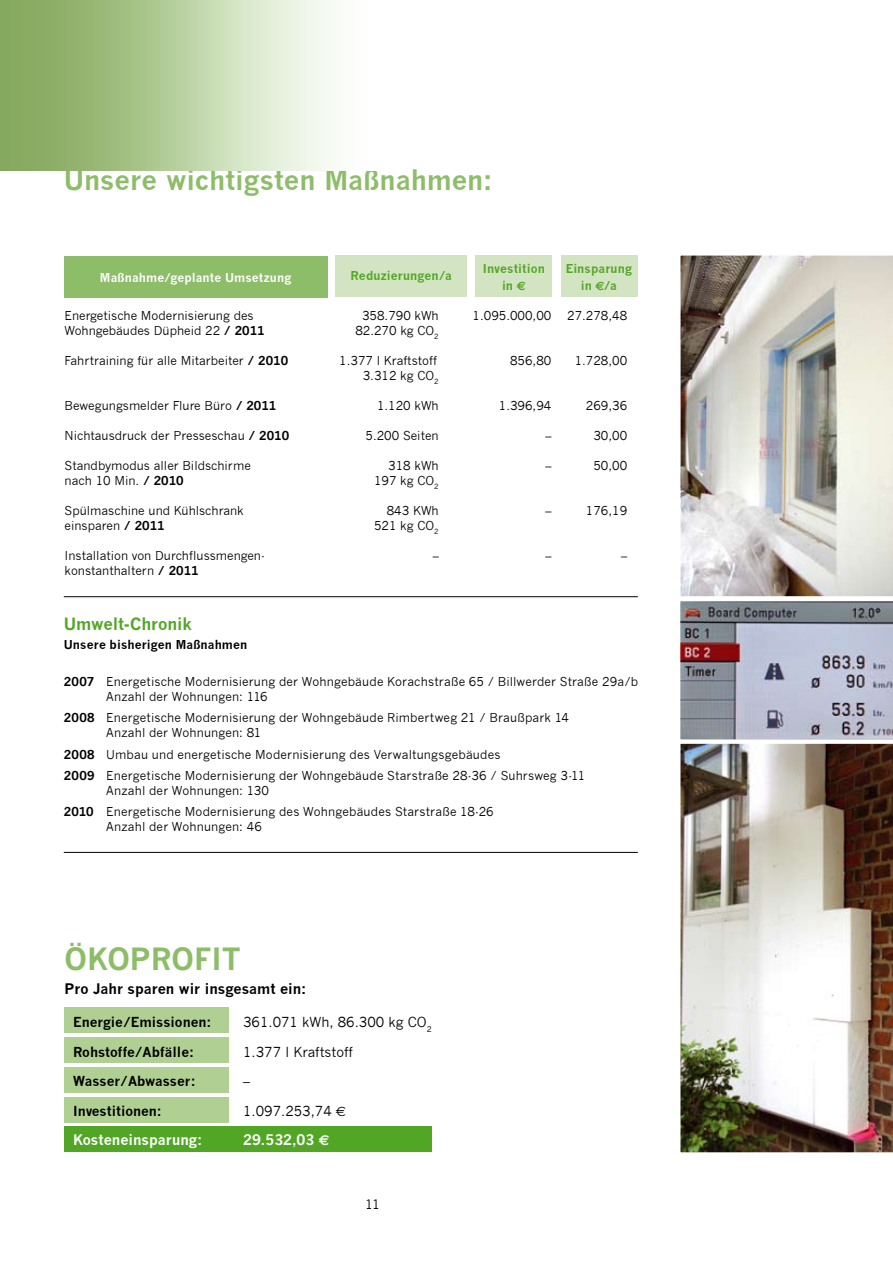
<style>
.page{position:relative;width:893px;height:1263px;background:#fff}
.page>*{position:absolute;margin:0;border:0;box-sizing:border-box;transform-origin:0 0}
.t1{font:700 30px "News Gothic";color:#8dbd69}
.t2{font:700 27px "News Gothic";color:#8dbd69}
.t3{font:700 16.5px "News Gothic";letter-spacing:-.01em;color:#52a625}
.t4{font:700 14.25px "News Gothic";color:#000}
.t5{font:700 14.25px "News Gothic";color:#fff}
.t6{font:700 13.5px "News Gothic";color:#000}
.t7{font:13.5px "News Gothic";color:#000}
.t8{font:12.75px "News Gothic";color:#000}
.t9{font:12px/15px "News Gothic";color:#000}
.t10{font:700 12px/16.5px "News Gothic";letter-spacing:.01em;color:#52a625;text-align:center}
.t11{font:700 12px "News Gothic";letter-spacing:.01em;color:#fff}
.t12{font:700 12px "News Gothic";letter-spacing:.01em;color:#000}
.s1{font-family:"Euro Sans"}
.s2{font-weight:700}
</style>
<div class="page">
<div style="left:561px;top:255px;width:77px;height:42px;background:#d2e4c1"></div>
<div style="left:335px;top:255px;width:132px;height:42px;background:#d2e4c1"></div>
<div style="left:64px;top:256px;width:263px;height:42px;background:#8dbd69"></div>
<div style="left:476px;top:255px;width:76px;height:42px;background:#d2e4c1"></div>
<div style="left:0;top:0;width:383px;height:170px;background:linear-gradient(to right,#79a14c,#fff)"></div>
<div style="left:65px;top:1007px;width:164px;height:26px;background:#b0d093"></div>
<div style="left:65px;top:1037px;width:164px;height:26px;background:#b0d093"></div>
<div style="left:65px;top:1067px;width:164px;height:25px;background:#b0d093"></div>
<div style="left:65px;top:1097px;width:164px;height:25px;background:#b0d093"></div>
<div style="left:65px;top:1126px;width:367px;height:26px;background:#52a625"></div>
<hr style="left:64px;top:596px;width:574px;height:1px;background:#000">
<hr style="left:64px;top:852px;width:574px;height:1px;background:#000">
<img style="left:680px;top:744px;width:213px;height:409px">
<svg style="left:680px;top:255px;width:213px;height:342px;background:#c5c3bc"></svg>
<svg style="left:680px;top:601px;width:213px;height:143px;background:#a1a1af"></svg>
<h2 class="t2" style="left:64px;top:164px;width:430px">Unsere wichtigsten Maßnahmen:</h2>
<p class="t11" style="left:100px;top:270px;width:193px">Maßnahme/geplante Umsetzung</p>
<p class="t10" style="left:351px;top:267px;width:103px">Reduzierungen/a</p>
<p class="t10" style="left:483px;top:260px;width:64px">Investition in <span class="s1">E</span></p>
<p class="t9" style="left:65px;top:308px;width:202px">Energetische Modernisierung des<br>Wohngebäudes Düpheid 22 <span class="s2">/ 2011</span></p>
<p class="t9" style="left:65px;top:353px;width:225px">Fahrtraining für alle Mitarbeiter <span class="s2">/ 2010</span></p>
<p class="t9" style="left:65px;top:398px;width:213px">Bewegungsmelder Flure Büro <span class="s2">/ 2011</span></p>
<p class="t9" style="left:65px;top:428px;width:226px">Nichtausdruck der Presseschau <span class="s2">/ 2010</span></p>
<p class="t9" style="left:65px;top:458px;width:188px">Standbymodus aller Bildschirme nach 10 Min. <span class="s2">/ 2010</span></p>
<p class="t9" style="left:65px;top:503px;width:181px">Spülmaschine und Kühlschrank einsparen <span class="s2">/ 2011</span></p>
<p class="t9" style="left:65px;top:548px;width:202px">Installation von Durchflussmengen&shy;konstanthaltern <span class="s2">/ 2011</span></p>
<p class="t9" style="left:355px;top:308px;width:85px;text-align:center">358.790 kWh<br>82.270 kg CO<sub>2</sub></p>
<p class="t9" style="left:339px;top:353px;width:101px;text-align:right">1.377 l Kraftstoff<br>3.312 kg CO<sub>2</sub></p>
<p class="t9" style="left:377px;top:398px;width:63px">1.120 kWh</p>
<p class="t9" style="left:366px;top:428px;width:75px">5.200 Seiten</p>
<p class="t9" style="left:374px;top:458px;width:66px;text-align:right">318 kWh<br>197 kg CO<sub>2</sub></p>
<p class="t9" style="left:374px;top:503px;width:66px;text-align:right">843 KWh<br>521 kg CO<sub>2</sub></p>
<p class="t9" style="left:433px;top:548px;width:7px">–</p>
<p class="t9" style="left:473px;top:308px;width:80px">1.095.000,00</p>
<p class="t9" style="left:510px;top:353px;width:43px">856,80</p>
<p class="t9" style="left:499px;top:398px;width:54px">1.396,94</p>
<p class="t9" style="left:545px;top:428px;width:7px">–</p>
<p class="t9" style="left:545px;top:458px;width:7px">–</p>
<p class="t9" style="left:545px;top:503px;width:7px">–</p>
<p class="t9" style="left:545px;top:548px;width:7px">–</p>
<p class="t10" style="left:566px;top:260px;width:68px">Einsparung in <span class="s1">E</span>/a</p>
<p class="t9" style="left:567px;top:308px;width:62px">27.278,48</p>
<p class="t9" style="left:575px;top:353px;width:54px">1.728,00</p>
<p class="t9" style="left:586px;top:398px;width:43px">269,36</p>
<p class="t9" style="left:593px;top:428px;width:35px">30,00</p>
<p class="t9" style="left:593px;top:458px;width:35px">50,00</p>
<p class="t9" style="left:586px;top:503px;width:43px">176,19</p>
<p class="t9" style="left:621px;top:548px;width:7px">–</p>
<h3 class="t3" style="left:64px;top:614px;width:130px">Umwelt-Chronik</h3>
<p class="t12" style="left:64px;top:638px;width:185px">Unsere bisherigen Maßnahmen</p>
<p class="t9" style="left:106px;top:674px;width:533px;text-indent:-43px"><span class="s2">2007</span> Energetische Modernisierung der Wohngebäude Korachstraße 65 / Billwerder Straße 29a/b<br>Anzahl der Wohnungen: 116</p>
<p class="t9" style="left:106px;top:710px;width:464px;text-indent:-43px"><span class="s2">2008</span> Energetische Modernisierung der Wohngebäude Rimbertweg 21 / Braußpark 14<br>Anzahl der Wohnungen: 81</p>
<p class="t9" style="left:64px;top:744px;width:523px;line-height:21.3px"><span class="s2">2008</span> Umbau und energetische Modernisierung des Verwaltungsgebäudes<br><span class="s2">2009</span> Energetische Modernisierung der Wohngebäude Starstraße 28-36 / Suhrsweg 3-11</p>
<p class="t9" style="left:64px;top:780px;width:431px;line-height:21.5px;text-indent:43px">Anzahl der Wohnungen: 130<br><span class="s2">2010</span> Energetische Modernisierung des Wohngebäudes Starstraße 18-26</p>
<p class="t9" style="left:106px;top:819px;width:157px">Anzahl der Wohnungen: 46</p>
<h1 class="t1" style="left:65px;top:941px;width:178px">ÖKOPROFIT</h1>
<p class="t4" style="left:65px;top:980px;width:243px">Pro Jahr sparen wir insgesamt ein:</p>
<p class="t6" style="left:73px;top:1014px;width:140px">Energie/Emissionen:</p>
<p class="t7" style="left:243px;top:1014px;width:190px">361.071 kWh, 86.300 kg CO<sub>2</sub></p>
<p class="t6" style="left:73px;top:1043px;width:122px">Rohstoffe/Abfälle:</p>
<p class="t7" style="left:243px;top:1044px;width:111px">1.377 l Kraftstoff</p>
<p class="t6" style="left:73px;top:1073px;width:124px">Wasser/Abwasser:</p>
<p class="t7" style="left:243px;top:1073px;width:8px">–</p>
<p class="t6" style="left:73px;top:1102px;width:90px">Investitionen:</p>
<p class="t7" style="left:243px;top:1103px;width:104px">1.097.253,74 <span class="s1">e</span></p>
<p class="t5" style="left:73px;top:1131px;width:131px">Kosteneinsparung:</p>
<p class="t5" style="left:243px;top:1131px;width:88px">29.532,03 <span class="s1">E</span></p>
<p class="t8" style="left:365px;top:1197px;width:17px">11</p>
</div>
